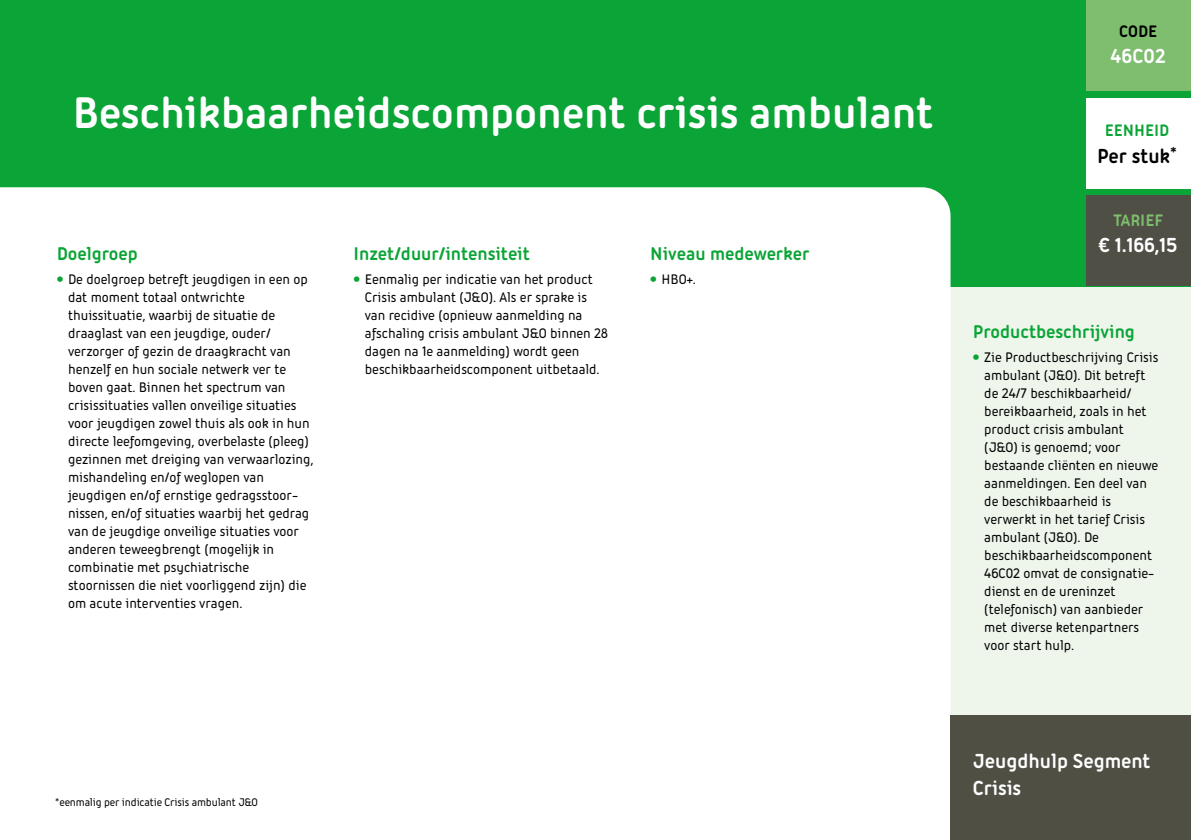
<style>
.page{position:relative;width:1191px;height:840px;background:#fff}
.page>*{position:absolute;margin:0;border:0;box-sizing:border-box;transform-origin:0 0}
.Hoofdkop{font:700 48px "Iconic";color:#fff}
.t1{font:700 22px/26.4px "Iconic";color:#fff}
.t2{font:700 22px "Iconic";color:#000}
.Tussenkop{font:700 20px "Iconic";color:#0ba436}
.t3{font:700 18px "Iconic";color:#0ba436}
.t4{font:700 18px "Iconic";color:#7ebe6e}
.t5{font:700 18px "Iconic";color:#000}
.Body{font:500 15px/18px "Iconic";color:#000}
.Opsomming{font:500 15px/18px "Iconic";color:#000}
.Opsomming-2{font:500 12px "Iconic";letter-spacing:-.01em;color:#000}
.s1{font-weight:800;font-size:20px;color:#0ba436}
</style>
<div class="page">
<div style="left:0;top:0;width:1191px;height:715px;background:#eef6ec"></div>
<div style="left:0;top:0;width:1191px;height:286px;background:#0ba436"></div>
<div style="left:0;top:187px;width:950px;height:528px;background:#fff"></div>
<div style="left:1086px;top:98px;width:105px;height:91px;background:#fff"></div>
<div style="left:1086px;top:0;width:105px;height:90px;background:#7ebe6e"></div>
<div style="left:1086px;top:195px;width:105px;height:91px;background:#504f45"></div>
<div style="left:950px;top:714px;width:241px;height:125px;background:#504f44"></div>
<p class="Hoofdkop" style="left:72px;top:78px;width:862px">Beschikbaarheidscomponent crisis ambulant</p>
<p class="Tussenkop" style="left:57px;top:239px;width:82px">Doelgroep</p>
<p class="Body" style="left:68px;top:268px;width:247px;text-indent:-11px"><span class="s1">•</span> De doelgroep betreft jeugdigen in een op dat moment totaal ontwrichte thuissituatie, waarbij de situatie de draaglast van een jeugdige, ouder/ verzorger of gezin de draagkracht van henzelf en hun sociale netwerk ver te boven gaat. Binnen het spectrum van crisissituaties vallen onveilige situaties voor jeugdigen zowel thuis als ook in hun directe leefomgeving, overbelaste (pleeg) gezinnen met dreiging van verwaarlozing, mishandeling en/of weglopen van jeugdigen en/of ernstige gedragsstoor&shy;nissen, en/of situaties waarbij het gedrag van de jeugdige onveilige situaties voor anderen teweegbrengt (mogelijk in combinatie met psychiatrische stoornissen die niet voorliggend zijn) die om acute interventies vragen.</p>
<p class="Tussenkop" style="left:353px;top:239px;width:178px">Inzet/duur/intensiteit</p>
<p class="Body" style="left:365px;top:268px;width:244px;text-indent:-11px"><span class="s1">•</span> Eenmalig per indicatie van het product Crisis ambulant (J&amp;O). Als er sprake is van recidive (opnieuw aanmelding na afschaling crisis ambulant J&amp;O binnen 28 dagen na 1e aanmelding) wordt geen beschikbaarheidscomponent uitbetaald.</p>
<p class="Tussenkop" style="left:650px;top:239px;width:161px">Niveau medewerker</p>
<p class="Body" style="left:650px;top:268px;width:47px"><span class="s1">•</span> HBO+.</p>
<p class="Opsomming-2" style="left:55px;top:793px;width:204px">*eenmalig per indicatie Crisis ambulant J&amp;O</p>
<p class="t5" style="left:1119px;top:18px;width:39px">CODE</p>
<p class="t1" style="left:1110px;top:41px;width:57px">46C02</p>
<p class="t3" style="left:1105px;top:117px;width:66px">EENHEID</p>
<p class="t2" style="left:1097px;top:140px;width:81px">Per stuk<sup>*</sup></p>
<p class="t4" style="left:1113px;top:207px;width:51px">TARIEF</p>
<p class="t1" style="left:1099px;top:230px;width:80px">€ 1.166,15</p>
<p class="Tussenkop" style="left:973px;top:317px;width:164px">Productbeschrijving</p>
<p class="Opsomming" style="left:984px;top:346px;width:175px;text-indent:-11px"><span class="s1">•</span> Zie Productbeschrijving Crisis ambulant (J&amp;O). Dit betreft de 24/7 beschikbaarheid/ bereikbaarheid, zoals in het product crisis ambulant (J&amp;O) is genoemd; voor bestaande cliënten en nieuwe aanmeldingen. Een deel van de beschikbaarheid is verwerkt in het tarief Crisis ambulant (J&amp;O). De beschikbaarheidscomponent<br>46C02 omvat de consignatie&shy;dienst en de ureninzet (telefonisch) van aanbieder met diverse ketenpartners voor start hulp.</p>
<p class="t1" style="left:973px;top:746px;width:179px">Jeugdhulp Segment<br>Crisis</p>
</div>
